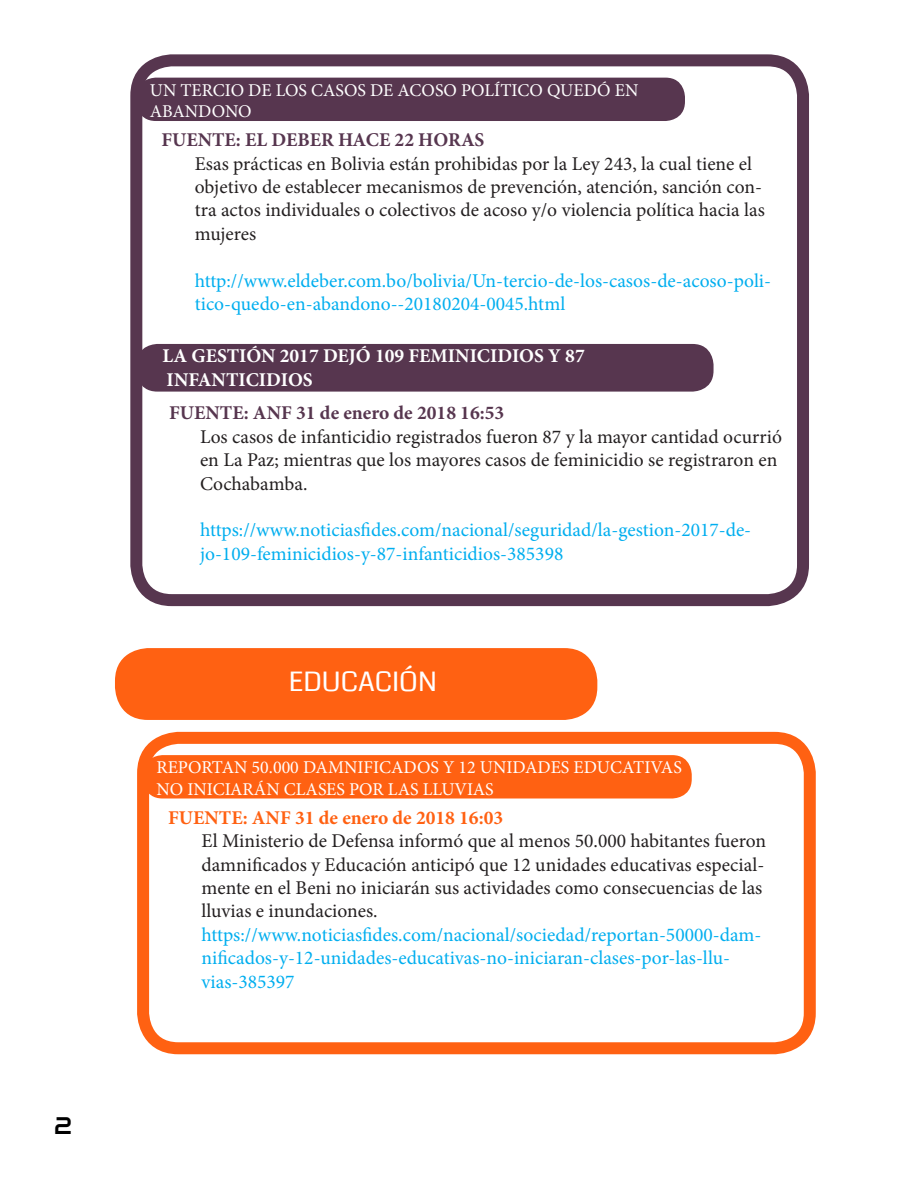
<style>
.page{position:relative;width:918px;height:1188px;background:#fff}
.page>*{position:absolute;margin:0;border:0;box-sizing:border-box;transform-origin:0 0}
.t1{font:27px "Coda";color:#fff}
.t2{font:24px "Audiowide";color:#000}
.t3{font:19.5px/23.4px "Minion Pro";color:#231f20}
.t4{font:19.5px/23.4px "Minion Pro";color:#00aeef}
.t5{font:700 19.5px "Minion Pro";color:#57364f}
.t6{font:700 19.5px "Minion Pro";color:#fff}
.t7{font:700 19.5px "Minion Pro";color:#ff6112}
.t8{font:18px/21.6px "Minion Pro";color:#fff}
</style>
<div class="page">
<div style="left:130px;top:54px;width:679px;height:552px;border:12px solid #57364f;border-radius:35px"></div>
<div style="left:136px;top:78px;width:549px;height:43px;background:#57364f;border-radius:20px"></div>
<div style="left:136px;top:344px;width:578px;height:48px;background:#57364f;border-radius:21px"></div>
<div style="left:137px;top:732px;width:679px;height:322px;border:12px solid #ff6112;border-radius:35px"></div>
<div style="left:143px;top:755px;width:549px;height:44px;background:#ff6112;border-radius:20px"></div>
<div style="left:115px;top:648px;width:482px;height:72px;background:#ff6112;border-radius:33px"></div>
<p class="t2" style="left:54px;top:1110px;width:20px">2</p>
<p class="t8" style="left:150px;top:79px;width:490px">UN TERCIO DE LOS CASOS DE ACOSO POLÍTICO QUEDÓ EN<br>ABANDONO</p>
<p class="t5" style="left:161px;top:126px;width:325px">FUENTE: EL DEBER HACE 22 HORAS</p>
<p class="t3" style="left:195px;top:152px;width:572px">Esas prácticas en Bolivia están prohibidas por la Ley 243, la cual tiene el objetivo de establecer mecanismos de prevención, atención, sanción con&shy;tra actos individuales o colectivos de acoso y/o violencia política hacia las mujeres</p>
<p class="t4" style="left:195px;top:269px;width:578px">http://www.eldeber.com.bo/bolivia/Un-tercio-de-los-casos-de-acoso-poli&shy;tico-quedo-en-abandono--20180204-0045.html</p>
<p class="t6" style="left:162px;top:342px;width:424px">LA GESTIÓN 2017 DEJÓ 109 FEMINICIDIOS Y 87</p>
<p class="t6" style="left:167px;top:366px;width:148px">INFANTICIDIOS</p>
<p class="t5" style="left:169px;top:399px;width:337px">FUENTE: ANF 31 de enero de 2018 16:53</p>
<p class="t3" style="left:200px;top:425px;width:583px">Los casos de infanticidio registrados fueron 87 y la mayor cantidad ocurrió en La Paz; mientras que los mayores casos de feminicidio se registraron en<br>Cochabamba.</p>
<p class="t4" style="left:200px;top:519px;width:553px">https://www.noticiasfides.com/nacional/seguridad/la-gestion-2017-de&shy;jo-109-feminicidios-y-87-infanticidios-385398</p>
<p class="t1" style="left:289px;top:663px;width:150px">EDUCACIÓN</p>
<p class="t8" style="left:157px;top:757px;width:527px">REPORTAN 50.000 DAMNIFICADOS Y 12 UNIDADES EDUCATIVAS</p>
<p class="t8" style="left:157px;top:778px;width:339px">NO INICIARÁN CLASES POR LAS LLUVIAS</p>
<p class="t7" style="left:168px;top:804px;width:337px">FUENTE: ANF 31 de enero de 2018 16:03</p>
<p class="t3" style="left:202px;top:829px;width:566px">El Ministerio de Defensa informó que al menos 50.000 habitantes fueron damnificados y Educación anticipó que 12 unidades educativas especial&shy;mente en el Beni no iniciarán sus actividades como consecuencias de las lluvias e inundaciones.</p>
<p class="t4" style="left:202px;top:923px;width:561px">https://www.noticiasfides.com/nacional/sociedad/reportan-50000-dam&shy;nificados-y-12-unidades-educativas-no-iniciaran-clases-por-las-llu&shy;vias-385397</p>
</div>
